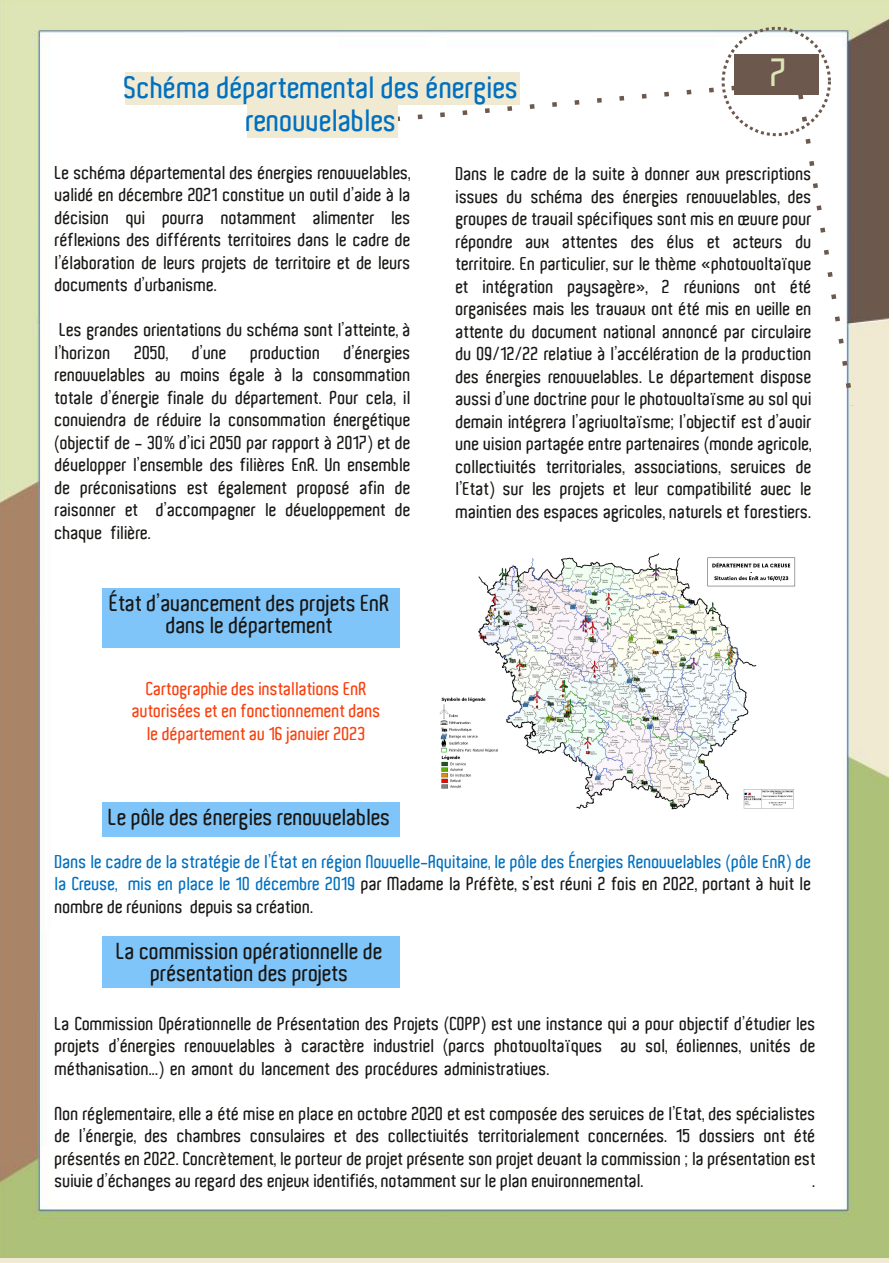
<style>
.page{position:relative;width:893px;height:1263px;background:#fff}
.page>*{position:absolute;margin:0;border:0;box-sizing:border-box;transform-origin:0 0}
.t1{font:600 37.5px "Aldo";color:#dde5b6}
.t2{font:600 30px/33px "Aldo";color:#0070c0;text-align:center}
.t3{font:600 22.5px/22.5px "Aldo";color:#181715;text-align:center}
.t4{font:600 18px/22.5px "Aldo";letter-spacing:.005em;color:#181715;text-align:justify}
.t5{font:600 18px/22.5px "Aldo";letter-spacing:.005em;color:#0070c0;text-align:justify}
.t6{font:600 18px/22.5px "Aldo";letter-spacing:.005em;color:#f9400e;text-align:center}
.s1{color:#181715}
</style>
<div class="page">
<img style="left:0;top:0;width:888px;height:1257px">
<svg style="left:391px;top:83px;width:351px;height:41px"></svg>
<svg style="left:795px;top:89px;width:62px;height:322px"></svg>
<div style="left:734px;top:54px;width:84px;height:40px;background:#6c584d"></div>
<div style="left:722px;top:27px;width:109px;height:109px;border:3px dashed #6c584d;border-radius:50%"></div>
<div style="left:125px;top:72px;width:394px;height:32px;background:#f0ead2"></div>
<div style="left:247px;top:105px;width:150px;height:32px;background:#f0ead2"></div>
<div style="left:102px;top:936px;width:298px;height:51px;background:#80c5f9"></div>
<div style="left:102px;top:588px;width:298px;height:60px;background:#80c5f9"></div>
<img style="left:433px;top:554px;width:368px;height:260px">
<div style="left:102px;top:802px;width:298px;height:34px;background:#80c5f9"></div>
<h1 class="t1" style="left:771px;top:54px;width:18px">7</h1>
<h2 class="t2" style="left:125px;top:72px;width:396px">Schéma départemental des énergies renouvelables</h2>
<p class="t4" style="left:55px;top:162px;width:357px">Le schéma départemental des énergies renouvelables, validé en décembre 2021 constitue un outil d’aide à la décision qui pourra notamment alimenter les réflexions des différents territoires dans le cadre de l’élaboration de leurs projets de territoire et de leurs documents d’urbanisme.</p>
<p class="t4" style="left:55px;top:319px;width:357px">Les grandes orientations du schéma sont l’atteinte, à l’horizon</p>
<p class="t4" style="left:456px;top:163px;width:357px">Dans le cadre de la suite à donner aux prescriptions issues du schéma des énergies renouvelables, des groupes de travail spécifiques sont mis en œuvre pour répondre aux attentes des élus et acteurs du territoire. En particulier, sur le thème «photovoltaïque et intégration paysagère», 2 réunions ont été organisées mais les travaux ont été mis en veille en attente du document national annoncé par circulaire du 09/12/22 relative à l’accélération de la production des énergies renouvelables. Le département dispose aussi d’une doctrine pour le photovoltaïsme au sol qui demain intégrera l’agrivoltaïsme; l’objectif est d’avoir une vision partagée entre partenaires (monde agricole, collectivités territoriales, associations, services de l’Etat) sur les projets et leur compatibilité avec le maintien des espaces agricoles, naturels et forestiers.</p>
<p class="t4" style="left:55px;top:342px;width:357px;text-indent:289px">d’énergies renouvelables au moins égale à la consommation totale d’énergie finale du département. Pour cela, il conviendra de réduire la consommation énergétique (objectif de - 30% d’ici 2050 par rapport à 2017) et de développer l’ensemble des filières EnR. Un ensemble de préconisations est également proposé afin de raisonner et d’accompagner le développement de chaque filière.</p>
<p class="t4" style="left:135px;top:342px;width:36px">2050,</p>
<p class="t4" style="left:192px;top:342px;width:36px">d’une</p>
<p class="t4" style="left:251px;top:342px;width:71px">production</p>
<p class="t3" style="left:110px;top:592px;width:282px">État d’avancement des projets EnR dans le département</p>
<p class="t6" style="left:132px;top:678px;width:250px">Cartographie des installations EnR autorisées et en fonctionnement dans le département au 16 janvier 2023</p>
<p class="t3" style="left:109px;top:806px;width:283px">Le pôle des énergies renouvelables</p>
<p class="t5" style="left:55px;top:850px;width:758px">Dans le cadre de la stratégie de l’État en région Nouvelle-Aquitaine, le pôle des Énergies Renouvelables (pôle EnR) de la Creuse, mis en place le 10 décembre 2019 <span class="s1">par Madame la Préfète, s’est réuni 2 fois en 2022, portant à huit le nombre de réunions depuis sa création.</span></p>
<p class="t3" style="left:117px;top:940px;width:268px">La commission opérationnelle de présentation des projets</p>
<p class="t4" style="left:55px;top:1013px;width:762px">La Commission Opérationnelle de Présentation des Projets (COPP) est une instance qui a pour objectif d’étudier les projets d’énergies renouvelables à caractère industriel (parcs photovoltaïques au sol, éoliennes, unités de méthanisation...) en amont du lancement des procédures administratives.</p>
<p class="t4" style="left:55px;top:1103px;width:762px">Non réglementaire, elle a été mise en place en octobre 2020 et est composée des services de l’Etat, des spécialistes de l’énergie, des chambres consulaires et des collectivités territorialement concernées. 15 dossiers ont été présentés en 2022. Concrètement, le porteur de projet présente son projet devant la commission ; la présentation est suivie d’échanges au regard des enjeux identifiés, notamment sur le plan environnemental.</p>
<p class="t4" style="left:813px;top:1170px;width:5px">.</p>
</div>
